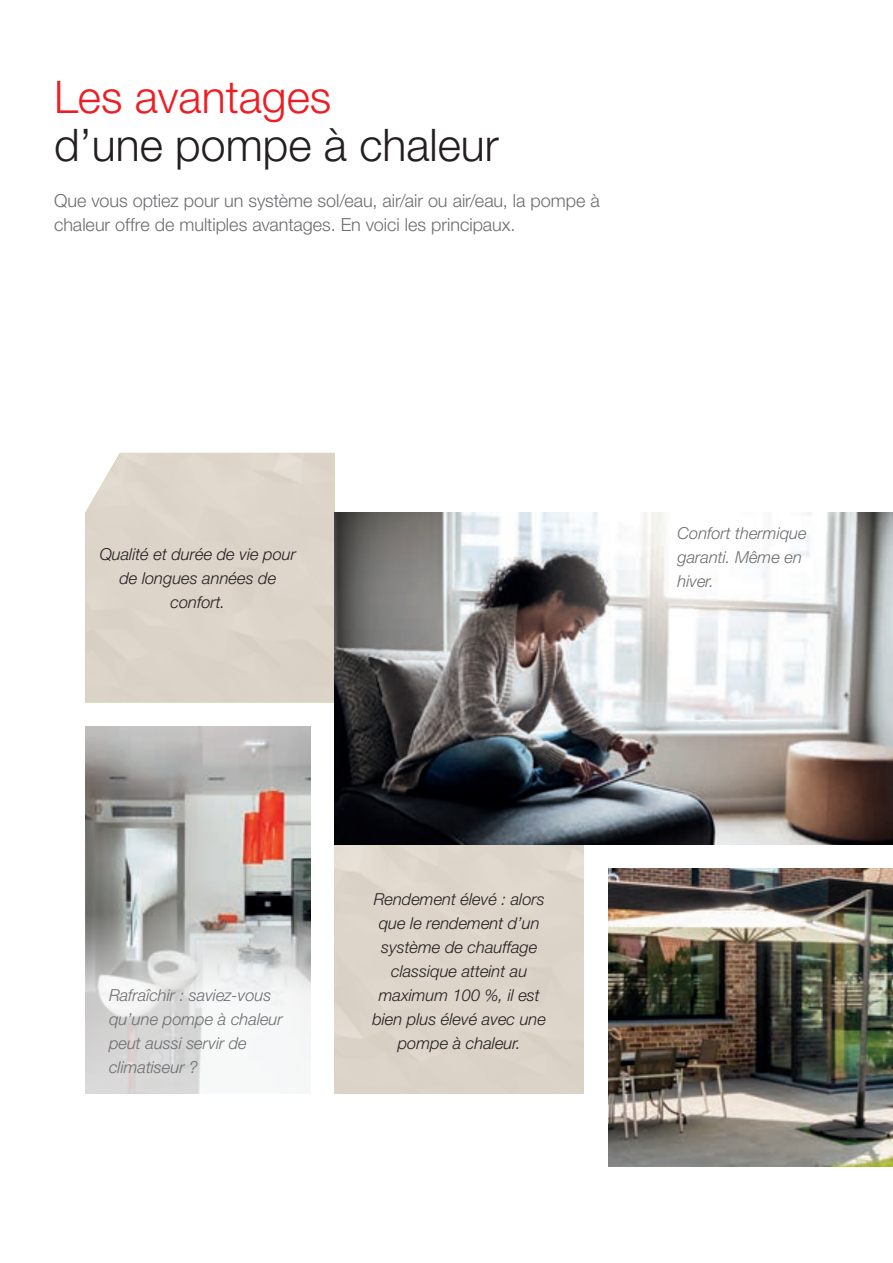
<style>
.page{position:relative;width:893px;height:1263px;background:#fff}
.page>*{position:absolute;margin:0;border:0;box-sizing:border-box;transform-origin:0 0}
.Inhalte_weißeKasten{font:300 45px/48px "Helvetica Neue LT Pro";color:#231f20}
.t1{font:300 18px/24px "Helvetica Neue LT Pro";color:#6c6d70}
.Copy_70k{font:italic 300 16.5px/24px "Helvetica Neue LT Pro";color:#231f20;text-align:center}
.Copy_70k-2{font:italic 300 16.5px/24px "Helvetica Neue LT Pro";color:#6c6d70}
.s1{color:#ee1d23}
</style>
<div class="page">
<div style="left:334px;top:844px;width:250px;height:249px;background:#dcd4c8"></div>
<img style="left:85px;top:727px;width:225px;height:173px">
<img style="left:608px;top:869px;width:285px;height:298px">
<img style="left:334px;top:512px;width:559px;height:332px">
<svg style="left:85px;top:900px;width:226px;height:193px"></svg>
<p class="Inhalte_weißeKasten" style="left:54px;top:72px;width:446px"><span class="s1">Les avantages<br></span>d’une pompe à chaleur</p>
<p class="t1" style="left:54px;top:188px;width:547px">Que vous optiez pour un système sol/eau, air/air ou air/eau, la pompe à chaleur offre de multiples avantages. En voici les principaux.</p>
<p class="Copy_70k" style="left:100px;top:541px;width:198px">Qualité et durée de vie pour de longues années de confort.</p>
<p class="Copy_70k-2" style="left:109px;top:983px;width:175px">Rafraîchir : saviez-vous qu’une pompe à chaleur peut aussi servir de climatiseur ?</p>
<p class="Copy_70k" style="left:372px;top:887px;width:175px">Rendement élevé : alors que le rendement d’un système de chauffage classique atteint au maximum 100 %, il est bien plus élevé avec une pompe à chaleur.</p>
<p class="Copy_70k-2" style="left:677px;top:521px;width:131px">Confort thermique garanti. Même en hiver.</p>
</div>
